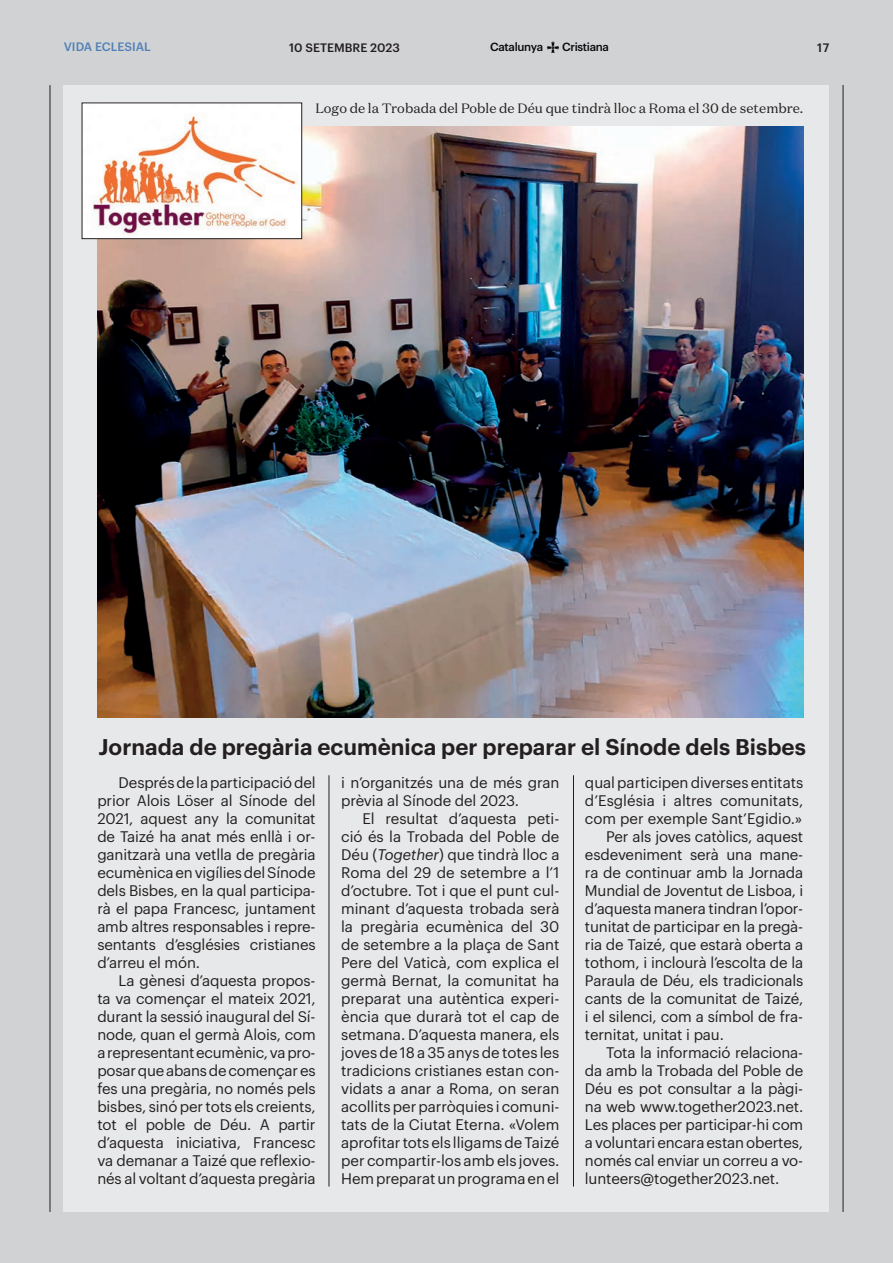
<style>
.page{position:relative;width:893px;height:1263px;background:#d1d2d4}
.page>*{position:absolute;margin:0;border:0;box-sizing:border-box;transform-origin:0 0}
.t1{font:600 22.35px "Graphik";color:#231f20}
.t2{font:15px/18px "Graphik";letter-spacing:-.01em;color:#231f20;text-align:justify}
.t3{font:13.5px "Domaine Text";color:#231f20}
.t4{font:500 12px "Graphik";color:#231f20}
.t5{font:500 12px "Graphik";color:#5181b8}
.t6{font:500 11.55px "Graphik";letter-spacing:-.03em;color:#07090c}
.s1{font-style:italic}
</style>
<div class="page">
<hr style="left:843px;top:85px;width:1px;height:1127px;background:#231f20">
<svg style="left:547px;top:42px;width:12px;height:11px"></svg>
<div style="left:64px;top:85px;width:765px;height:1126px;background:#e7e8e9"></div>
<hr style="left:50px;top:85px;width:1px;height:1127px;background:#231f20">
<img style="left:97px;top:126px;width:706px;height:592px">
<img style="left:84px;top:105px;width:216px;height:132px">
<div style="left:82px;top:103px;width:220px;height:136px;border:1px solid #231f20"></div>
<hr style="left:329px;top:775px;width:1px;height:411px;background:#231f20">
<hr style="left:573px;top:775px;width:1px;height:411px;background:#231f20">
<p class="t5" style="left:64px;top:38px;width:89px">VIDA ECLESIAL</p>
<p class="t4" style="left:289px;top:38px;width:112px">10 SETEMBRE 2023</p>
<p class="t6" style="left:490px;top:38px;width:54px">Catalunya</p>
<p class="t6" style="left:562px;top:38px;width:48px">Cristiana</p>
<p class="t4" style="left:817px;top:38px;width:13px">17</p>
<p class="t3" style="left:315px;top:100px;width:489px">Logo de la Trobada del Poble de Déu que tindrà lloc a Roma el 30 de setembre.</p>
<h1 class="t1" style="left:99px;top:730px;width:709px">Jornada de pregària ecumènica per preparar el Sínode dels Bisbes</h1>
<p class="t2" style="left:97px;top:772px;width:220px;text-indent:21px">Després de la participació del prior Alois Löser al Sínode del 2021, aquest any la comunitat de Taizé ha anat més enllà i or&shy;ganitzarà una vetlla de pregària ecumènica en vigílies del Sínode dels Bisbes, en la qual participa&shy;rà el papa Francesc, juntament amb altres responsables i repre&shy;sentants d’esglésies cristianes d’arreu el món.</p>
<p class="t2" style="left:97px;top:970px;width:220px;text-indent:21px">La gènesi d’aquesta propos&shy;ta va començar el mateix 2021, durant la sessió inaugural del Sí&shy;node, quan el germà Alois, com a representant ecumènic, va pro&shy;posar que abans de començar es fes una pregària, no només pels bisbes, sinó per tots els creients, tot el poble de Déu. A partir d’aquesta iniciativa, Francesc va demanar a Taizé que reflexio&shy;nés al voltant d’aquesta pregària</p>
<p class="t2" style="left:341px;top:772px;width:220px">i n’organitzés una de més gran prèvia al Sínode del 2023.</p>
<p class="t2" style="left:341px;top:808px;width:220px;text-indent:21px">El resultat d’aquesta peti&shy;ció és la Trobada del Poble de Déu (<span class="s1">Together</span>) que tindrà lloc a Roma del 29 de setembre a l’1 d’octubre. Tot i que el punt cul&shy;minant d’aquesta trobada serà la pregària ecumènica del 30 de setembre a la plaça de Sant Pere del Vaticà, com explica el germà Bernat, la comunitat ha preparat una autèntica experi&shy;ència que durarà tot el cap de setmana. D’aquesta manera, els joves de 18 a 35 anys de totes les tradicions cristianes estan con&shy;vidats a anar a Roma, on seran acollits per parròquies i comuni&shy;tats de la Ciutat Eterna. «Volem aprofitar tots els lligams de Taizé per compartir-los amb els joves.<br>Hem preparat un programa en el</p>
<p class="t2" style="left:585px;top:772px;width:220px">qual participen diverses entitats</p>
<p class="t2" style="left:585px;top:790px;width:220px">d’Església i altres comunitats,</p>
<p class="t2" style="left:585px;top:808px;width:219px">com per exemple Sant’Egidio.»</p>
<p class="t2" style="left:606px;top:826px;width:198px">Per als joves catòlics, aquest</p>
<p class="t2" style="left:585px;top:844px;width:220px">esdeveniment serà una mane-</p>
<p class="t2" style="left:585px;top:862px;width:220px">ra de continuar amb la Jornada</p>
<p class="t2" style="left:585px;top:880px;width:220px">Mundial de Joventut de Lisboa, i</p>
<p class="t2" style="left:585px;top:898px;width:220px">d’aquesta manera tindran l’opor-</p>
<p class="t2" style="left:585px;top:916px;width:220px">tunitat de participar en la pregà-</p>
<p class="t2" style="left:585px;top:934px;width:220px">ria de Taizé, que estarà oberta a</p>
<p class="t2" style="left:585px;top:952px;width:220px">tothom, i inclourà l’escolta de la</p>
<p class="t2" style="left:585px;top:970px;width:220px">Paraula de Déu, els tradicionals</p>
<p class="t2" style="left:585px;top:988px;width:220px">cants de la comunitat de Taizé,</p>
<p class="t2" style="left:585px;top:1006px;width:220px">i el silenci, com a símbol de fra-</p>
<p class="t2" style="left:585px;top:1024px;width:140px">ternitat, unitat i pau.</p>
<p class="t2" style="left:606px;top:1042px;width:199px">Tota la informació relaciona-</p>
<p class="t2" style="left:585px;top:1060px;width:220px">da amb la Trobada del Poble de</p>
<p class="t2" style="left:585px;top:1078px;width:220px">Déu es pot consultar a la pàgi-</p>
<p class="t2" style="left:585px;top:1096px;width:220px">na web www.together2023.net.</p>
<p class="t2" style="left:585px;top:1114px;width:220px">Les places per participar-hi com</p>
<p class="t2" style="left:585px;top:1132px;width:220px">a voluntari encara estan obertes,</p>
<p class="t2" style="left:585px;top:1150px;width:220px">només cal enviar un correu a vo-</p>
<p class="t2" style="left:585px;top:1168px;width:196px">lunteers@together2023.net.</p>
</div>
